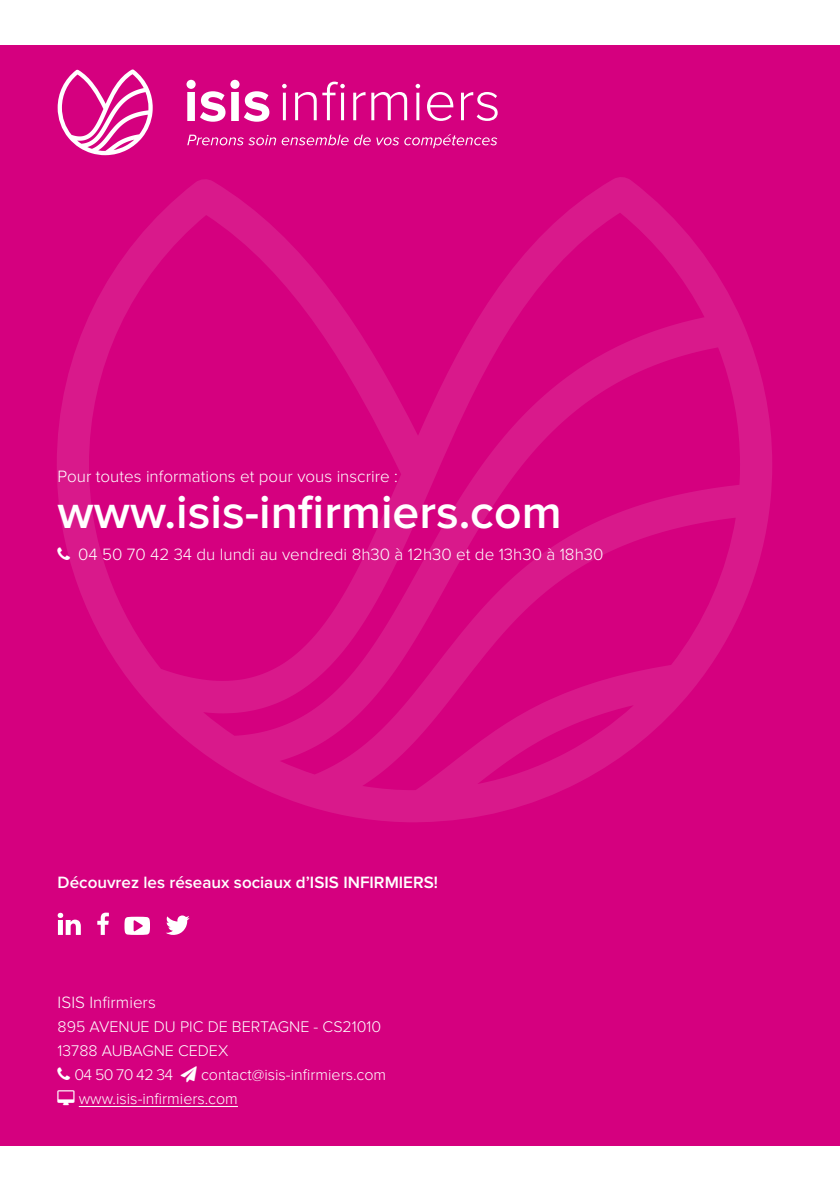
<style>
.page{position:relative;width:840px;height:1191px;background:#fff}
.page>*{position:absolute;margin:0;border:0;box-sizing:border-box;transform-origin:0 0}
.t1{font:600 48px "Proxima Nova";color:#fff}
.t2{font:300 17px "Proxima Nova";color:#fff}
.t3{font:600 17px "Proxima Nova";color:#fff}
.t4{font:300 16px/24px "Proxima Nova";color:#fff}
</style>
<div class="page">
<div style="left:0;top:45px;width:839px;height:1100px;background:#d5007f"></div>
<hr style="left:79px;top:1106px;width:159px;height:1px;background:#fff">
<svg style="left:166px;top:915px;width:23px;height:20px"></svg>
<svg style="left:97px;top:912px;width:12px;height:23px"></svg>
<svg style="left:124px;top:916px;width:26px;height:19px"></svg>
<svg style="left:58px;top:912px;width:23px;height:23px"></svg>
<svg style="left:186px;top:80px;width:83px;height:42px"></svg>
<hr style="left:283px;top:93px;width:3px;height:27px;background:#fff">
<svg style="left:282px;top:84px;width:4px;height:4px"></svg>
<svg style="left:295px;top:92px;width:21px;height:28px"></svg>
<svg style="left:322px;top:82px;width:22px;height:38px"></svg>
<svg style="left:353px;top:92px;width:12px;height:28px"></svg>
<svg style="left:371px;top:92px;width:36px;height:28px"></svg>
<hr style="left:416px;top:93px;width:3px;height:27px;background:#fff">
<svg style="left:415px;top:84px;width:5px;height:4px"></svg>
<svg style="left:427px;top:92px;width:26px;height:29px"></svg>
<svg style="left:461px;top:92px;width:36px;height:29px"></svg>
<svg style="left:187px;top:135px;width:161px;height:10px"></svg>
<svg style="left:354px;top:135px;width:16px;height:10px"></svg>
<svg style="left:376px;top:134px;width:121px;height:14px"></svg>
<svg style="left:58px;top:69px;width:95px;height:86px"></svg>
<svg style="left:57px;top:177px;width:714px;height:645px"></svg>
<svg style="left:58px;top:547px;width:12px;height:13px"></svg>
<p class="t2" style="left:58px;top:467px;width:341px">Pour toutes informations et pour vous inscrire :</p>
<h1 class="t1" style="left:58px;top:484px;width:505px">www.isis-infirmiers.com</h1>
<p class="t2" style="left:78px;top:545px;width:526px">04 50 70 42 34 du lundi au vendredi 8h30 à 12h30 et de 13h30 à 18h30</p>
<p class="t3" style="left:58px;top:873px;width:382px">Découvrez les réseaux sociaux d’ISIS INFIRMIERS!</p>
<p class="t2" style="left:58px;top:993px;width:100px">ISIS Infirmiers</p>
<p class="t4" style="left:58px;top:1015px;width:325px">895 AVENUE DU PIC DE BERTAGNE - CS21010<br>13788 AUBAGNE CEDEX</p>
<p class="t4" style="left:74px;top:1063px;width:313px">04 50 70 42 34 ➢ contact@isis-infirmiers.com www.isis-infirmiers.com</p>
</div>
